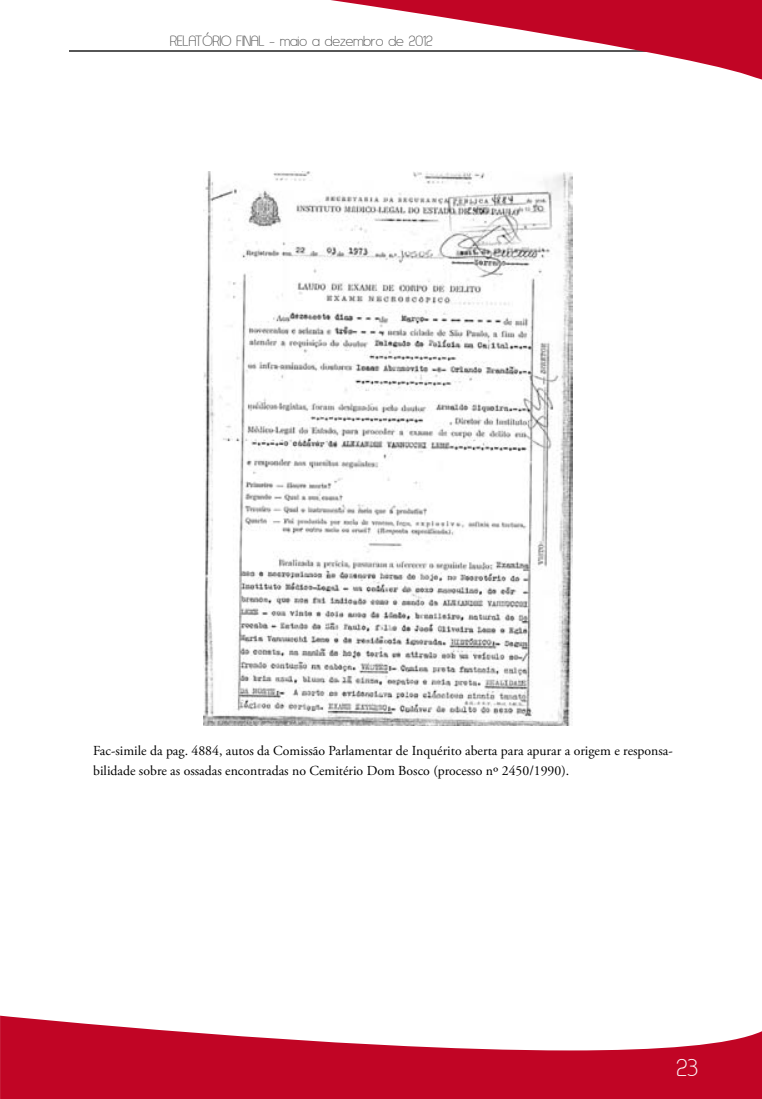
<style>
.page{position:relative;width:762px;height:1099px;background:#fff}
.page>*{position:absolute;margin:0;border:0;box-sizing:border-box;transform-origin:0 0}
.t1{font:28.75px "Asenine";color:#fff}
.t2{font:17.5px "Asenine";color:#565656}
.t3{font:13.75px/20px "Adobe Garamond Pro";color:#000}
</style>
<div class="page">
<svg style="left:0;top:1015px;width:762px;height:83px;fill:#c10525"></svg>
<hr style="left:69px;top:51px;width:629px;height:1px;background:#565656">
<svg style="left:267px;top:0;width:495px;height:80px"></svg>
<img style="left:203px;top:171px;width:369px;height:554px">
<p class="t2" style="left:170px;top:32px;width:264px">RelatóRio Final - maio a dezembro de 2012</p>
<p class="t3" style="left:93px;top:741px;width:581px">Fac-simile da pag. 4884, autos da Comissão Parlamentar de Inquérito aberta para apurar a origem e responsa&shy;bilidade sobre as ossadas encontradas no Cemitério Dom Bosco (processo nº 2450/1990).</p>
<h1 class="t1" style="left:676px;top:1052px;width:23px">23</h1>
</div>
